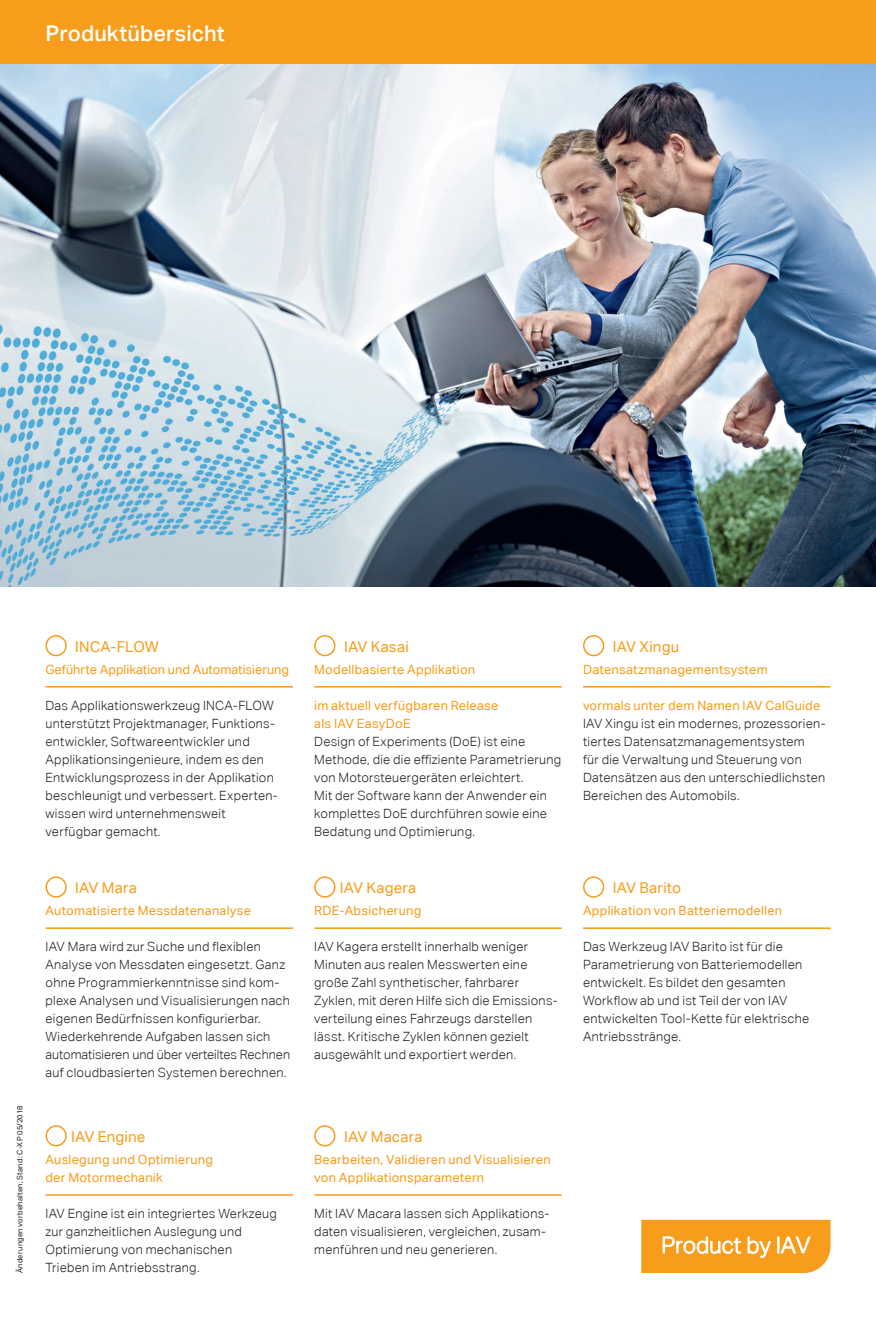
<style>
.page{position:relative;width:876px;height:1327px;background:#fff}
.page>*{position:absolute;margin:0;border:0;box-sizing:border-box;transform-origin:0 0}
.t1{font:500 21.75px "Aktiv Grotesk";letter-spacing:.005em;color:#fff}
.t2{font:15px "Aktiv Grotesk";letter-spacing:.015em;color:#f89c1c}
.t3{font:300 12.75px/18px "Aktiv Grotesk";letter-spacing:.02em;color:#231f20}
.t4{font:12.75px/18px "Aktiv Grotesk";letter-spacing:.02em;color:#f89c1c}
.t5{font:12.75px "Aktiv Grotesk";color:#f89c1c}
.t6{font:7.5px "Aktiv Grotesk";letter-spacing:.035em;color:#231f20}
</style>
<div class="page">
<img style="left:0;top:64px;width:876px;height:523px">
<div style="left:314px;top:876px;width:21px;height:21px;border:2px solid #f89c1c;border-radius:50%"></div>
<hr style="left:314px;top:927px;width:248px;height:2px;background:#f89c1c">
<svg style="left:641px;top:1220px;width:189px;height:53px;background:#f8a633"></svg>
<div style="left:45px;top:1125px;width:22px;height:21px;border:2px solid #f89c1c;border-radius:50%"></div>
<hr style="left:45px;top:1194px;width:248px;height:1px;background:#f89c1c">
<div style="left:0;top:0;width:876px;height:64px;background:#f89c1c"></div>
<div style="left:583px;top:876px;width:21px;height:21px;border:2px solid #f89c1c;border-radius:50%"></div>
<hr style="left:583px;top:927px;width:247px;height:2px;background:#f89c1c">
<div style="left:314px;top:635px;width:21px;height:21px;border:2px solid #f89c1c;border-radius:50%"></div>
<hr style="left:314px;top:686px;width:248px;height:1px;background:#f89c1c">
<div style="left:583px;top:635px;width:21px;height:21px;border:2px solid #f89c1c;border-radius:50%"></div>
<hr style="left:583px;top:686px;width:247px;height:1px;background:#f89c1c">
<div style="left:45px;top:876px;width:22px;height:21px;border:2px solid #f89c1c;border-radius:50%"></div>
<hr style="left:45px;top:927px;width:248px;height:2px;background:#f89c1c">
<div style="left:45px;top:635px;width:22px;height:21px;border:2px solid #f89c1c;border-radius:50%"></div>
<hr style="left:45px;top:686px;width:248px;height:1px;background:#f89c1c">
<div style="left:314px;top:1125px;width:21px;height:21px;border:2px solid #f89c1c;border-radius:50%"></div>
<hr style="left:314px;top:1194px;width:248px;height:1px;background:#f89c1c">
<h1 class="t1" style="left:45px;top:21px;width:181px">Produktübersicht</h1>
<p class="t6" style="left:15px;top:1273px;width:169px;rotate:-90deg">Änderungen vorbehalten, Stand: C-XP 05/2018</p>
<p class="t2" style="left:75px;top:638px;width:85px">INCA-FLOW</p>
<p class="t5" style="left:45px;top:662px;width:245px">Geführte Applikation und Automatisierung</p>
<p class="t3" style="left:45px;top:696px;width:234px">Das Applikationswerkzeug INCA-FLOW unterstützt Projektmanager, Funktions&shy;entwickler, Softwareentwickler und Applikationsingenieure, indem es den Entwicklungsprozess in der Applikation beschleunigt und verbessert. Experten&shy;wissen wird unternehmensweit verfügbar gemacht.</p>
<p class="t2" style="left:75px;top:879px;width:63px">IAV Mara</p>
<p class="t4" style="left:45px;top:902px;width:207px">Automatisierte Messdatenanalyse</p>
<p class="t3" style="left:45px;top:938px;width:246px">IAV Mara wird zur Suche und flexiblen Analyse von Messdaten eingesetzt. Ganz ohne Programmierkenntnisse sind kom&shy;plexe Analysen und Visualisierungen nach eigenen Bedürfnissen konfigurierbar.<br>Wiederkehrende Aufgaben lassen sich automatisieren und über verteiltes Rechnen auf cloudbasierten Systemen berechnen.</p>
<p class="t2" style="left:71px;top:1128px;width:76px">IAV Engine</p>
<p class="t4" style="left:45px;top:1150px;width:169px">Auslegung und Optimierung der Motormechanik</p>
<p class="t3" style="left:45px;top:1204px;width:233px">IAV Engine ist ein integriertes Werkzeug zur ganzheitlichen Auslegung und Optimierung von mechanischen Trieben im Antriebsstrang.</p>
<p class="t2" style="left:344px;top:638px;width:66px">IAV Kasai</p>
<p class="t4" style="left:314px;top:660px;width:162px">Modellbasierte Applikation</p>
<p class="t4" style="left:314px;top:696px;width:186px">im aktuell verfügbaren Release als IAV EasyDoE</p>
<p class="t3" style="left:314px;top:732px;width:248px">Design of Experiments (DoE) ist eine Methode, die die effiziente Parametrierung von Motorsteuergeräten erleichtert.<br>Mit der Software kann der Anwender ein komplettes DoE durchführen sowie eine Bedatung und Optimierung.</p>
<p class="t2" style="left:340px;top:879px;width:78px">IAV Kagera</p>
<p class="t4" style="left:314px;top:902px;width:109px">RDE-Absicherung</p>
<p class="t3" style="left:314px;top:938px;width:245px">IAV Kagera erstellt innerhalb weniger Minuten aus realen Messwerten eine große Zahl synthetischer, fahrbarer Zyklen, mit deren Hilfe sich die Emissions&shy;verteilung eines Fahrzeugs darstellen lässt. Kritische Zyklen können gezielt ausgewählt und exportiert werden.</p>
<p class="t2" style="left:613px;top:638px;width:68px">IAV Xingu</p>
<p class="t4" style="left:583px;top:660px;width:186px">Datensatzmanagementsystem</p>
<p class="t4" style="left:583px;top:696px;width:239px">vormals unter dem Namen IAV CalGuide</p>
<p class="t3" style="left:583px;top:714px;width:244px">IAV Xingu ist ein modernes, prozessorien&shy;tiertes Datensatzmanagementsystem<br>für die Verwaltung und Steuerung von Datensätzen aus den unterschiedlichsten Bereichen des Automobils.</p>
<p class="t2" style="left:613px;top:879px;width:70px">IAV Barito</p>
<p class="t4" style="left:583px;top:902px;width:201px">Applikation von Batteriemodellen</p>
<p class="t3" style="left:583px;top:938px;width:228px">Das Werkzeug IAV Barito ist für die Parametrierung von Batteriemodellen entwickelt. Es bildet den gesamten Workflow ab und ist Teil der von IAV entwickelten Tool-Kette für elektrische Antriebsstränge.</p>
<p class="t2" style="left:344px;top:1128px;width:80px">IAV Macara</p>
<p class="t4" style="left:314px;top:1150px;width:238px">Bearbeiten, Validieren und Visualisieren von Applikationsparametern</p>
<p class="t3" style="left:314px;top:1204px;width:237px">Mit IAV Macara lassen sich Applikations&shy;daten visualisieren, vergleichen, zusam&shy;menführen und neu generieren.</p>
</div>
